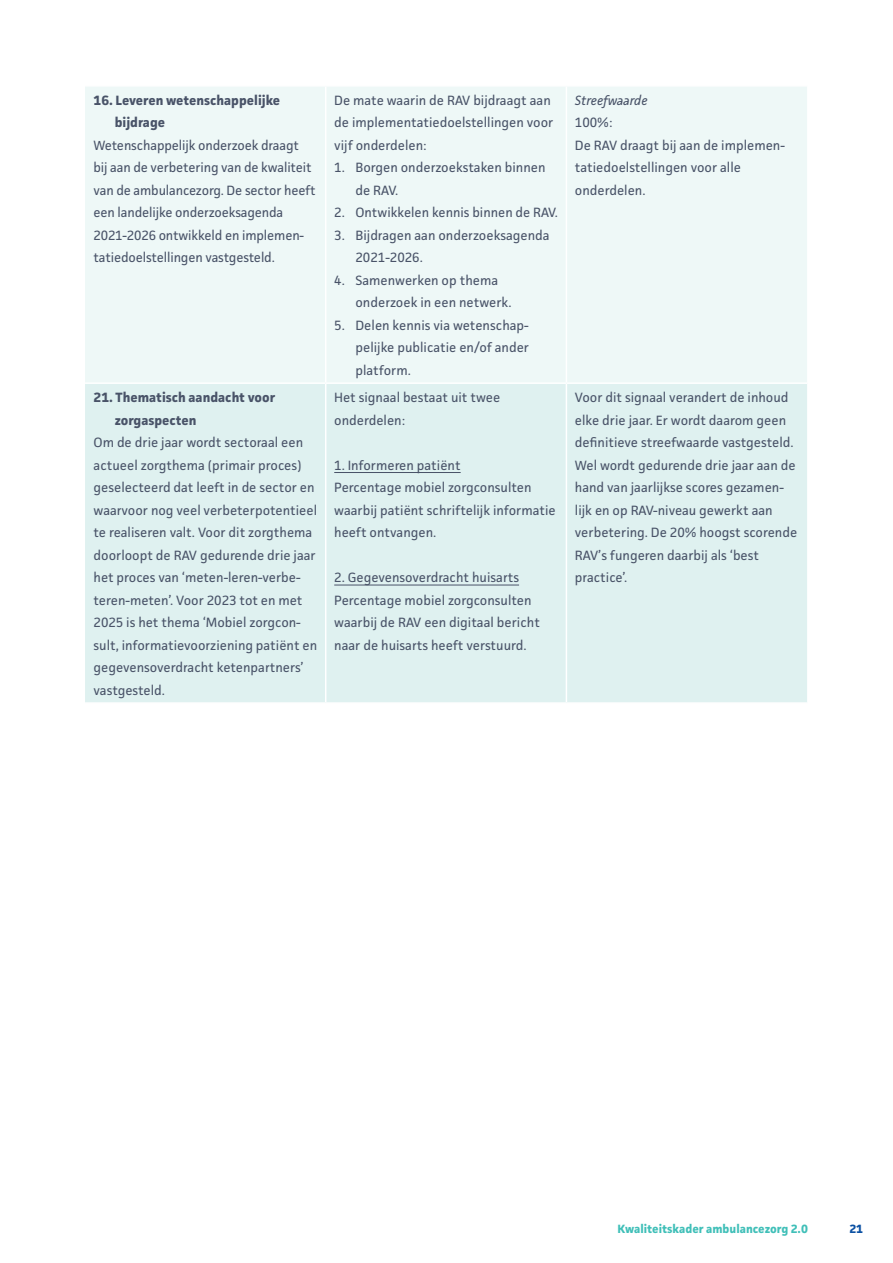
<style>
.page{position:relative;width:893px;height:1263px;background:#fff}
.page>*{position:absolute;margin:0;border:0;box-sizing:border-box;transform-origin:0 0}
.t1{font:13.5px/22.5px "Facit";color:#495368}
.t2{font:700 13.5px/22.5px "Facit";color:#495368}
.t3{font:italic 13.5px "Facit";color:#495368}
.t4{font:700 12px "Facit";color:#40bfb8}
.t5{font:700 12px "Facit";color:#0c51a3}
</style>
<div class="page">
<div style="left:85px;top:87px;width:722px;height:295px;background:#eef8f7"></div>
<div style="left:85px;top:384px;width:722px;height:318px;background:#dff1f0"></div>
<hr style="left:325px;top:87px;width:1px;height:295px;background:#fff">
<hr style="left:566px;top:87px;width:1px;height:295px;background:#fff">
<hr style="left:325px;top:384px;width:1px;height:318px;background:#fff">
<hr style="left:566px;top:384px;width:1px;height:318px;background:#fff">
<hr style="left:334px;top:472px;width:127px;height:1px;background:#495368">
<hr style="left:334px;top:585px;width:185px;height:1px;background:#495368">
<p class="t2" style="left:115px;top:88px;width:167px;text-indent:-21px">16. Leveren wetenschappelijke bijdrage</p>
<p class="t1" style="left:94px;top:133px;width:224px">Wetenschappelijk onderzoek draagt bij aan de verbetering van de kwaliteit van de ambulancezorg. De sector heeft een landelijke onderzoeksagenda 2021-2026 ontwikkeld en implemen&shy;tatiedoelstellingen vastgesteld.</p>
<p class="t2" style="left:115px;top:386px;width:162px;text-indent:-21px">21. Thematisch aandacht voor zorgaspecten</p>
<p class="t1" style="left:94px;top:431px;width:225px">Om de drie jaar wordt sectoraal een actueel zorgthema (primair proces) geselecteerd dat leeft in de sector en waarvoor nog veel verbeterpotentieel te realiseren valt. Voor dit zorgthema doorloopt de RAV gedurende drie jaar het proces van ‘meten-leren-verbe&shy;teren-meten’. Voor 2023 tot en met 2025 is het thema ‘Mobiel zorgcon&shy;sult, informatievoorziening patiënt en gegevensoverdracht ketenpartners’ vastgesteld.</p>
<p class="t1" style="left:334px;top:88px;width:221px">De mate waarin de RAV bijdraagt aan de implementatiedoelstellingen voor vijf onderdelen:</p>
<p class="t1" style="left:355px;top:156px;width:192px;text-indent:-21px">1. Borgen onderzoekstaken binnen de RAV.</p>
<p class="t1" style="left:334px;top:201px;width:225px">2. Ontwikkelen kennis binnen de RAV.</p>
<p class="t1" style="left:355px;top:223px;width:196px;text-indent:-21px">3. Bijdragen aan onderzoeksagenda<br>2021-2026.</p>
<p class="t1" style="left:355px;top:268px;width:158px;text-indent:-21px">4. Samenwerken op thema onderzoek in een netwerk.</p>
<p class="t1" style="left:355px;top:313px;width:175px;text-align:justify;text-indent:-21px">5. Delen kennis via wetenschap&shy;pelijke publicatie en/of ander platform.</p>
<p class="t1" style="left:334px;top:386px;width:168px">Het signaal bestaat uit twee onderdelen:</p>
<p class="t1" style="left:334px;top:453px;width:223px">1. Informeren patiënt<br>Percentage mobiel zorgconsulten waarbij patiënt schriftelijk informatie heeft ontvangen.</p>
<p class="t1" style="left:334px;top:566px;width:207px">2. Gegevensoverdracht huisarts Percentage mobiel zorgconsulten waarbij de RAV een digitaal bericht naar de huisarts heeft verstuurd.</p>
<p class="t3" style="left:575px;top:92px;width:74px">Streefwaarde</p>
<p class="t1" style="left:575px;top:111px;width:212px">100%:<br>De RAV draagt bij aan de implemen&shy;tatiedoelstellingen voor alle onderdelen.</p>
<p class="t1" style="left:575px;top:386px;width:224px">Voor dit signaal verandert de inhoud elke drie jaar. Er wordt daarom geen definitieve streefwaarde vastgesteld.<br>Wel wordt gedurende drie jaar aan de hand van jaarlijkse scores gezamen&shy;lijk en op RAV--niveau gewerkt aan verbetering. De 20% hoogst scorende RAV’s fungeren daarbij als ‘best practice’.</p>
<p class="t4" style="left:617px;top:1221px;width:192px">Kwaliteitskader ambulancezorg 2.0</p>
<p class="t5" style="left:849px;top:1221px;width:15px">21</p>
</div>
